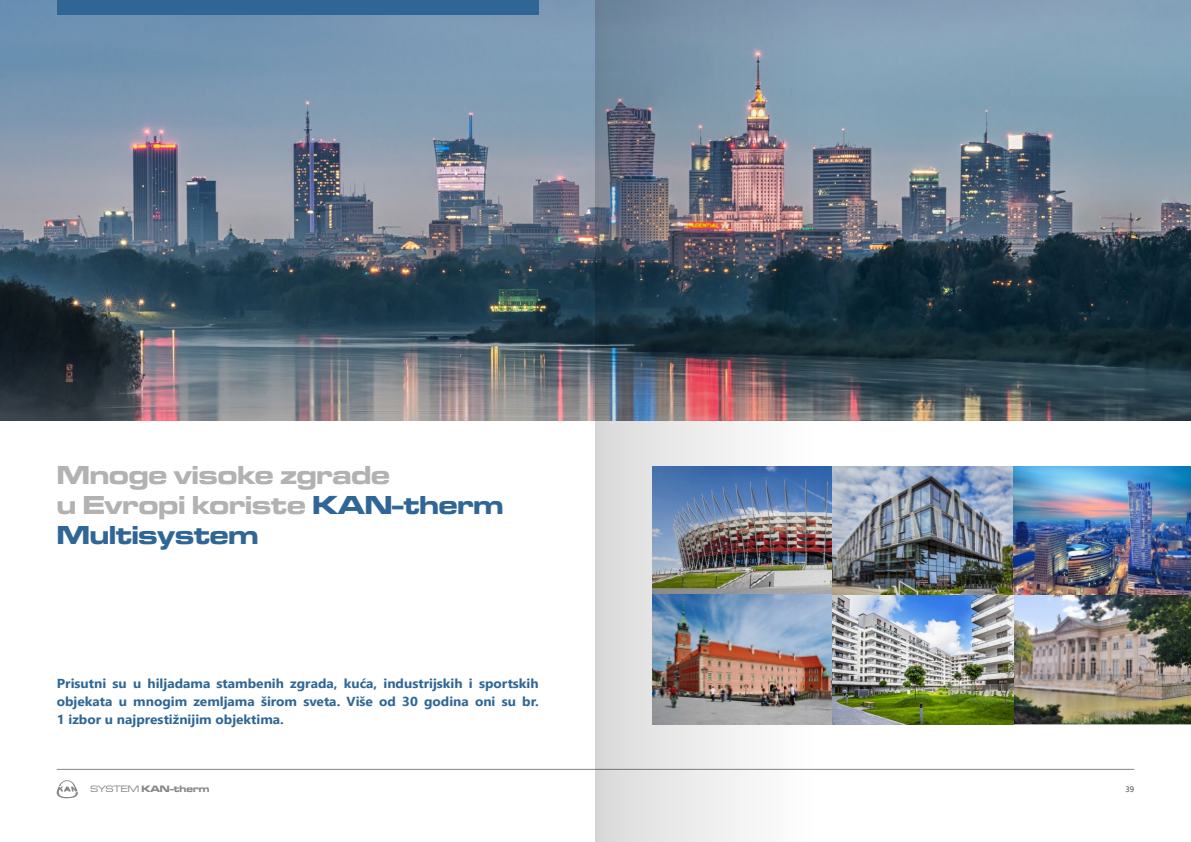
<style>
.page{position:relative;width:1191px;height:842px;background:#fff}
.page>*{position:absolute;margin:0;border:0;box-sizing:border-box;transform-origin:0 0}
.t1{font:27px/30px "Microgramma D Bol Ext";color:#b3b2b2}
.t2{font:700 13px/18px "Segoe UI";color:#2f6696;text-align:justify;scale:1.05 1}
.t3{font:9.6px "Microgramma D Bol Ext";color:#878787}
.t4{font:8px "Segoe UI";color:#3c3c3b}
.s1{color:#2f6696}
.s2{font-family:"Microgramma D Med Ext"}
</style>
<div class="page">
<hr style="left:57px;top:769px;width:1077px;height:1px;background:#878787">
<svg style="left:816px;top:595px;width:16px;height:129px;background:#9297a3"></svg>
<img style="left:1013px;top:595px;width:178px;height:129px">
<img style="left:832px;top:595px;width:181px;height:129px">
<img style="left:832px;top:466px;width:181px;height:129px">
<img style="left:1013px;top:466px;width:178px;height:129px">
<img style="left:0;top:0;width:1191px;height:421px">
<div style="left:57px;top:0;width:482px;height:14px;background:#2f6696"></div>
<svg style="left:57px;top:780px;width:21px;height:18px"></svg>
<img style="left:595px;top:0;width:221px;height:842px">
<h1 class="t1" style="left:57px;top:460px;width:448px">Mnoge visoke zgrade<br>u Evropi koriste <span class="s1">KAN-therm<br>Multisystem</span></h1>
<p class="t2" style="left:57px;top:674px;width:460px">Prisutni su u hiljadama stambenih zgrada, kuća, industrijskih i sportskih objekata u mnogim zemljama širom sveta. Više od 30 godina oni su br.<br>1 izbor u najprestižnijim objektima.</p>
<p class="t3" style="left:90px;top:783px;width:121px"><span class="s2">SYSTEM</span> KAN-therm</p>
<p class="t4" style="left:1125px;top:781px;width:10px">39</p>
</div>
